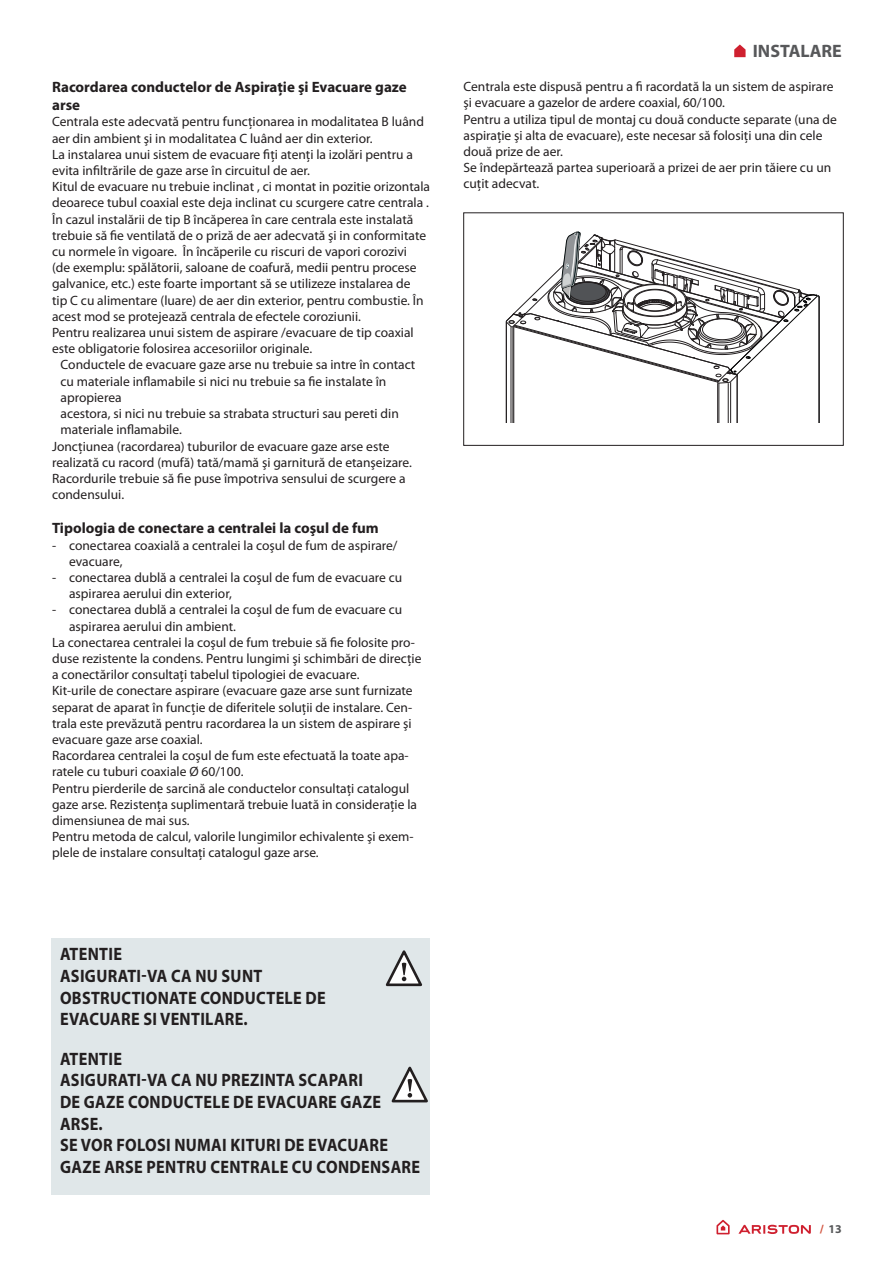
<style>
.page{position:relative;width:893px;height:1263px;background:#fff}
.page>*{position:absolute;margin:0;border:0;box-sizing:border-box;transform-origin:0 0}
.t1{font:700 18px/21.6px "Myriad Pro";letter-spacing:.02em;color:#231f20;scale:.9 1}
.t2{font:700 18px "Myriad Pro";color:#57585a}
.t3{font:700 15px/18px "Myriad Pro";color:#231f20}
.t4{font:13.5px/16.2px "Myriad Pro";color:#231f20}
.t5{font:700 12px "Myriad Pro";color:#57585a}
.s1{color:#d2543f}
</style>
<div class="page">
<svg style="left:734px;top:44px;width:12px;height:13px"></svg>
<svg style="left:716px;top:1220px;width:14px;height:14px"></svg>
<svg style="left:738px;top:1225px;width:73px;height:9px"></svg>
<div style="left:51px;top:938px;width:378px;height:257px;background:#e0e7e9"></div>
<svg style="left:385px;top:950px;width:38px;height:37px"></svg>
<svg style="left:391px;top:1065px;width:39px;height:40px"></svg>
<div style="left:463px;top:213px;width:380px;height:233px;border:1px solid #231f20"></div>
<svg style="left:506px;top:231px;width:314px;height:191px"></svg>
<p class="t3" style="left:52px;top:78px;width:356px">Racordarea conductelor de Aspiraţie şi Evacuare gaze arse</p>
<p class="t4" style="left:52px;top:114px;width:379px">Centrala este adecvată pentru funcţionarea in modalitatea B luând aer din ambient şi in modalitatea C luând aer din exterior.<br>La instalarea unui sistem de evacuare fiţi atenţi la izolări pentru a evita infiltrările de gaze arse în circuitul de aer.<br>Kitul de evacuare nu trebuie inclinat , ci montat in pozitie orizontala deoarece tubul coaxial este deja inclinat cu scurgere catre centrala .<br>În cazul instalării de tip B încăperea în care centrala este instalată trebuie să fie ventilată de o priză de aer adecvată şi in conformitate cu normele în vigoare. În încăperile cu riscuri de vapori corozivi<br>(de exemplu: spălătorii, saloane de coafură, medii pentru procese galvanice, etc.) este foarte important să se utilizeze instalarea de<br>tip C cu alimentare (luare) de aer din exterior, pentru combustie. În acest mod se protejează centrala de efectele coroziunii.<br>Pentru realizarea unui sistem de aspirare /evacuare de tip coaxial este obligatorie folosirea accesoriilor originale.</p>
<p class="t4" style="left:61px;top:357px;width:356px">Conductele de evacuare gaze arse nu trebuie sa intre în contact</p>
<p class="t4" style="left:61px;top:373px;width:327px">cu materiale inflamabile si nici nu trebuie sa fie instalate în</p>
<p class="t4" style="left:61px;top:389px;width:63px">apropierea</p>
<p class="t4" style="left:61px;top:406px;width:340px">acestora, si nici nu trebuie sa strabata structuri sau pereti din</p>
<p class="t4" style="left:61px;top:422px;width:123px">materiale inflamabile.</p>
<p class="t4" style="left:52px;top:438px;width:339px">Joncţiunea (racordarea) tuburilor de evacuare gaze arse este</p>
<p class="t4" style="left:52px;top:454px;width:361px">realizată cu racord (mufă) tată/mamă şi garnitură de etanşeizare.</p>
<p class="t4" style="left:52px;top:470px;width:355px">Racordurile trebuie să fie puse împotriva sensului de scurgere a</p>
<p class="t4" style="left:52px;top:487px;width:74px">condensului.</p>
<p class="t3" style="left:52px;top:519px;width:328px">Tipologia de conectare a centralei la coşul de fum</p>
<p class="t4" style="left:69px;top:537px;width:330px;text-indent:-17px">- conectarea coaxială a centralei la coşul de fum de aspirare/ evacuare,</p>
<p class="t4" style="left:69px;top:569px;width:335px;text-indent:-17px">- conectarea dublă a centralei la coşul de fum de evacuare cu aspirarea aerului din exterior,</p>
<p class="t4" style="left:52px;top:602px;width:352px">- conectarea dublă a centralei la coşul de fum de evacuare cu</p>
<p class="t4" style="left:69px;top:618px;width:168px">aspirarea aerului din ambient.</p>
<p class="t4" style="left:52px;top:634px;width:364px">La conectarea centralei la coşul de fum trebuie să fie folosite pro-</p>
<p class="t4" style="left:52px;top:650px;width:371px">duse rezistente la condens. Pentru lungimi şi schimbări de direcţie</p>
<p class="t4" style="left:52px;top:667px;width:309px">a conectărilor consultaţi tabelul tipologiei de evacuare.</p>
<p class="t4" style="left:52px;top:683px;width:362px">Kit-urile de conectare aspirare (evacuare gaze arse sunt furnizate</p>
<p class="t4" style="left:52px;top:699px;width:362px">separat de aparat în funcţie de diferitele soluţii de instalare. Cen-</p>
<p class="t4" style="left:52px;top:715px;width:361px">trala este prevăzută pentru racordarea la un sistem de aspirare şi</p>
<p class="t4" style="left:52px;top:731px;width:152px">evacuare gaze arse coaxial.</p>
<p class="t4" style="left:52px;top:748px;width:358px">Racordarea centralei la coşul de fum este efectuată la toate apa-</p>
<p class="t4" style="left:52px;top:764px;width:193px">ratele cu tuburi coaxiale Ø 60/100.</p>
<p class="t4" style="left:52px;top:780px;width:359px">Pentru pierderile de sarcină ale conductelor consultaţi catalogul</p>
<p class="t4" style="left:52px;top:796px;width:366px">gaze arse. Rezistenţa suplimentară trebuie luată in consideraţie la</p>
<p class="t4" style="left:52px;top:812px;width:139px">dimensiunea de mai sus.</p>
<p class="t4" style="left:52px;top:829px;width:363px">Pentru metoda de calcul, valorile lungimilor echivalente şi exem-</p>
<p class="t4" style="left:52px;top:845px;width:268px">plele de instalare consultaţi catalogul gaze arse.</p>
<h1 class="t2" style="left:753px;top:41px;width:91px">INSTALARE</h1>
<p class="t4" style="left:463px;top:79px;width:375px">Centrala este dispusă pentru a fi racordată la un sistem de aspirare şi evacuare a gazelor de ardere coaxial, 60/100.<br>Pentru a utiliza tipul de montaj cu două conducte separate (una de aspiraţie şi alta de evacuare), este necesar să folosiţi una din cele două prize de aer.<br>Se îndepărtează partea superioară a prizei de aer prin tăiere cu un cuțit adecvat.</p>
<h1 class="t1" style="left:60px;top:944px;width:297px">ATENTIE<br>ASIGURATI-VA CA NU SUNT<br>OBSTRUCTIONATE CONDUCTELE DE<br>EVACUARE SI VENTILARE.</h1>
<h1 class="t1" style="left:60px;top:1048px;width:402px">ATENTIE<br>ASIGURATI-VA CA NU PREZINTA SCAPARI<br>DE GAZE CONDUCTELE DE EVACUARE GAZE<br>ARSE.<br>SE VOR FOLOSI NUMAI KITURI DE EVACUARE<br>GAZE ARSE PENTRU CENTRALE CU CONDENSARE</h1>
<p class="t5" style="left:820px;top:1222px;width:24px"><span class="s1">/</span> 13</p>
</div>
